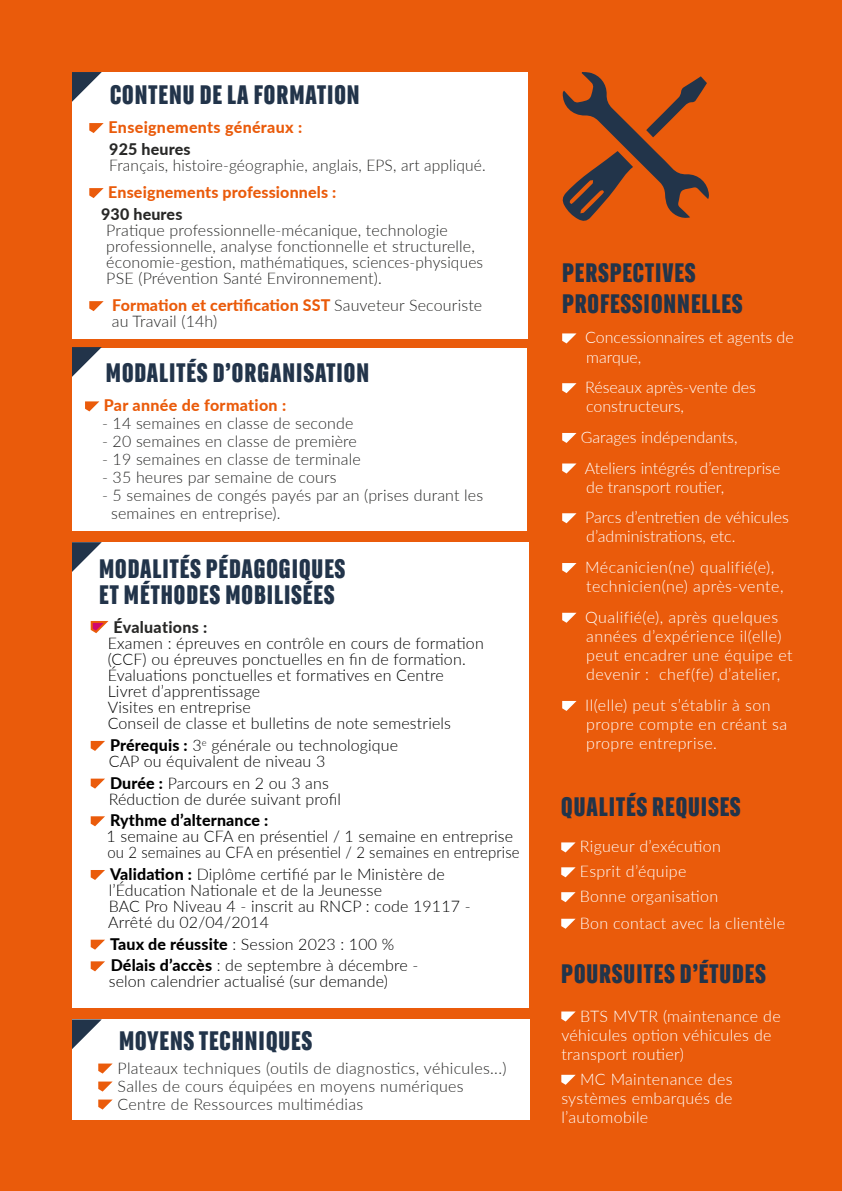
<style>
.page{position:relative;width:842px;height:1191px;background:#ea5b0b}
.page>*{position:absolute;margin:0;border:0;box-sizing:border-box;transform-origin:0 0}
.t1{font:800 26px/26px "Kalon";letter-spacing:.04em;color:#22344a}
.t2{font:300 16px/16px "Lato";letter-spacing:.01em;color:#000}
.t3{font:300 16px/16px "Lato";letter-spacing:.01em;color:#282827}
.t4{font:300 16px/19.2px "Lato";letter-spacing:.02em;color:#fff}
.t5{font:300 16px/19.2px "Lato";color:#fff}
.t6{font:800 16px "Lato";letter-spacing:.015em;color:#ea5b0b}
.t7{font:800 16px "Lato";letter-spacing:.01em;color:#282827}
.t8{font:800 16px "Lato";letter-spacing:.01em;color:#000}
.s1{font-weight:800;color:#ea5b0b}
.s2{font-weight:800}
</style>
<div class="page">
<div style="left:72px;top:72px;width:455px;height:266px;background:#fff"></div>
<div style="left:72px;top:348px;width:455px;height:182px;background:#fff"></div>
<div style="left:72px;top:542px;width:456px;height:465px;background:#fff"></div>
<div style="left:72px;top:1019px;width:457px;height:101px;background:#fff"></div>
<svg style="left:89px;top:123px;width:15px;height:10px"></svg>
<svg style="left:89px;top:188px;width:15px;height:10px"></svg>
<svg style="left:89px;top:301px;width:15px;height:10px"></svg>
<svg style="left:90px;top:621px;width:19px;height:13px"></svg>
<svg style="left:91px;top:741px;width:14px;height:10px"></svg>
<svg style="left:91px;top:778px;width:14px;height:10px"></svg>
<svg style="left:91px;top:816px;width:14px;height:10px"></svg>
<svg style="left:91px;top:870px;width:14px;height:10px"></svg>
<svg style="left:91px;top:939px;width:14px;height:10px"></svg>
<svg style="left:91px;top:961px;width:14px;height:10px"></svg>
<svg style="left:85px;top:401px;width:14px;height:10px"></svg>
<svg style="left:98px;top:1063px;width:15px;height:10px"></svg>
<svg style="left:98px;top:1081px;width:15px;height:10px"></svg>
<svg style="left:98px;top:1099px;width:15px;height:10px"></svg>
<svg style="left:561px;top:842px;width:15px;height:10px"></svg>
<svg style="left:561px;top:867px;width:15px;height:10px"></svg>
<svg style="left:561px;top:892px;width:15px;height:10px"></svg>
<svg style="left:561px;top:918px;width:15px;height:10px"></svg>
<svg style="left:561px;top:1011px;width:15px;height:10px"></svg>
<svg style="left:561px;top:1074px;width:15px;height:10px"></svg>
<svg style="left:562px;top:333px;width:14px;height:10px"></svg>
<svg style="left:562px;top:383px;width:14px;height:10px"></svg>
<svg style="left:562px;top:433px;width:14px;height:10px"></svg>
<svg style="left:562px;top:463px;width:14px;height:10px"></svg>
<svg style="left:562px;top:513px;width:14px;height:10px"></svg>
<svg style="left:562px;top:563px;width:14px;height:10px"></svg>
<svg style="left:562px;top:613px;width:14px;height:10px"></svg>
<svg style="left:562px;top:701px;width:14px;height:10px"></svg>
<svg style="left:72px;top:72px;width:30px;height:30px"></svg>
<svg style="left:72px;top:347px;width:30px;height:30px"></svg>
<svg style="left:72px;top:542px;width:30px;height:30px"></svg>
<svg style="left:72px;top:1019px;width:30px;height:30px"></svg>
<svg style="left:562px;top:72px;width:147px;height:149px"></svg>
<h1 class="t1" style="left:110px;top:81px;width:251px">CONTENU DE LA FORMATION</h1>
<p class="t6" style="left:109px;top:115px;width:195px">Enseignements généraux :</p>
<p class="t7" style="left:109px;top:137px;width:83px">925 heures</p>
<p class="t3" style="left:109px;top:156px;width:378px">Français, histoire-géographie, anglais, EPS, art appliqué.</p>
<p class="t6" style="left:108px;top:180px;width:230px">Enseignements professionnels :</p>
<p class="t7" style="left:101px;top:202px;width:83px">930 heures</p>
<p class="t3" style="left:106px;top:221px;width:378px">Pratique professionnelle-mécanique, technologie professionnelle, analyse fonctionnelle et structurelle, économie-gestion, mathématiques, sciences-physiques PSE (Prévention Santé Environnement).</p>
<p class="t3" style="left:112px;top:297px;width:372px"><span class="s1">Formation et certification SST</span> Sauveteur Secouriste au Travail (14h)</p>
<h1 class="t1" style="left:106px;top:359px;width:265px">MODALITÉS D’ORGANISATION</h1>
<p class="t6" style="left:104px;top:394px;width:184px">Par année de formation :</p>
<p class="t3" style="left:102px;top:415px;width:253px">- 14 semaines en classe de seconde</p>
<p class="t3" style="left:102px;top:433px;width:256px">- 20 semaines en classe de première</p>
<p class="t3" style="left:102px;top:451px;width:260px">- 19 semaines en classe de terminale</p>
<p class="t3" style="left:102px;top:469px;width:236px">- 35 heures par semaine de cours</p>
<p class="t3" style="left:111px;top:486px;width:374px;line-height:18px;text-indent:-9px">- 5 semaines de congés payés par an (prises durant les semaines en entreprise).</p>
<h1 class="t1" style="left:99px;top:555px;width:248px">MODALITÉS PÉDAGOGIQUES<br>ET MÉTHODES MOBILISÉES</h1>
<p class="t7" style="left:113px;top:615px;width:96px">Évaluations :</p>
<p class="t2" style="left:108px;top:635px;width:378px">Examen : épreuves en contrôle en cours de formation (CCF) ou épreuves ponctuelles en fin de formation.<br>Évaluations ponctuelles et formatives en Centre Livret d’apprentissage<br>Visites en entreprise<br>Conseil de classe et bulletins de note semestriels</p>
<p class="t2" style="left:109px;top:736px;width:291px"><span class="s2">Prérequis :</span> 3<sup>e</sup> générale ou technologique<br>CAP ou équivalent de niveau 3</p>
<p class="t2" style="left:109px;top:774px;width:234px"><span class="s2">Durée :</span> Parcours en 2 ou 3 ans<br>Réduction de durée suivant profil</p>
<p class="t8" style="left:110px;top:808px;width:160px">Rythme d’alternance :</p>
<p class="t2" style="left:107px;top:828px;width:415px">1 semaine au CFA en présentiel / 1 semaine en entreprise ou 2 semaines au CFA en présentiel / 2 semaines en entreprise</p>
<p class="t2" style="left:108px;top:865px;width:364px"><span class="s2">Validation :</span> Diplôme certifié par le Ministère de l’Éducation Nationale et de la Jeunesse<br>BAC Pro Niveau 4 - inscrit au RNCP : code 19117 - Arrêté du 02/04/2014</p>
<p class="t2" style="left:110px;top:932px;width:310px;line-height:21.6px"><span class="s2">Taux de réussite</span> : Session 2023 : 100 %<br><span class="s2">Délais d’accès</span> : de septembre à décembre -</p>
<p class="t2" style="left:109px;top:973px;width:281px">selon calendrier actualisé (sur demande)</p>
<h1 class="t1" style="left:119px;top:1027px;width:195px">MOYENS TECHNIQUES</h1>
<p class="t3" style="left:118px;top:1058px;width:390px;line-height:18px">Plateaux techniques (outils de diagnostics, véhicules...)<br>Salles de cours équipées en moyens numériques<br>Centre de Ressources multimédias</p>
<h1 class="t1" style="left:562px;top:256px;width:182px;line-height:31.2px">PERSPECTIVES<br>PROFESSIONNELLES</h1>
<p class="t5" style="left:585px;top:327px;width:210px">Concessionnaires et agents de marque,</p>
<p class="t5" style="left:585px;top:377px;width:172px">Réseaux après-vente des constructeurs,</p>
<p class="t5" style="left:581px;top:421px;width:201px;line-height:30.6px">Garages indépendants,<br>Ateliers intégrés d’entreprise</p>
<p class="t5" style="left:585px;top:471px;width:205px;line-height:30.6px">de transport routier,<br>Parcs d’entretien de véhicules</p>
<p class="t4" style="left:585px;top:521px;width:191px;line-height:30.6px">d’administrations, etc.<br>Mécanicien(ne) qualifié(e),</p>
<p class="t4" style="left:585px;top:570px;width:200px;line-height:30.6px">technicien(ne) après-vente,<br>Qualifié(e), après quelques</p>
<p class="t4" style="left:586px;top:626px;width:208px">années d’expérience il(elle) peut encadrer une équipe et devenir : chef(fe) d’atelier,</p>
<p class="t4" style="left:585px;top:695px;width:204px">Il(elle) peut s’établir à son propre compte en créant sa propre entreprise.</p>
<h1 class="t1" style="left:561px;top:793px;width:181px">QUALITÉS REQUISES</h1>
<p class="t4" style="left:580px;top:833px;width:143px;line-height:24.8px">Rigueur d’exécution<br>Esprit d’équipe<br>Bonne organisation</p>
<p class="t4" style="left:580px;top:912px;width:207px">Bon contact avec la clientèle</p>
<h1 class="t1" style="left:561px;top:960px;width:206px">POURSUITES D’ÉTUDES</h1>
<p class="t4" style="left:561px;top:1005px;width:221px;text-indent:19px">BTS MVTR (maintenance de véhicules option véhicules de transport routier)</p>
<p class="t4" style="left:561px;top:1068px;width:173px;text-align:justify;text-indent:19px">MC Maintenance des systèmes embarqués de l’automobile</p>
</div>
